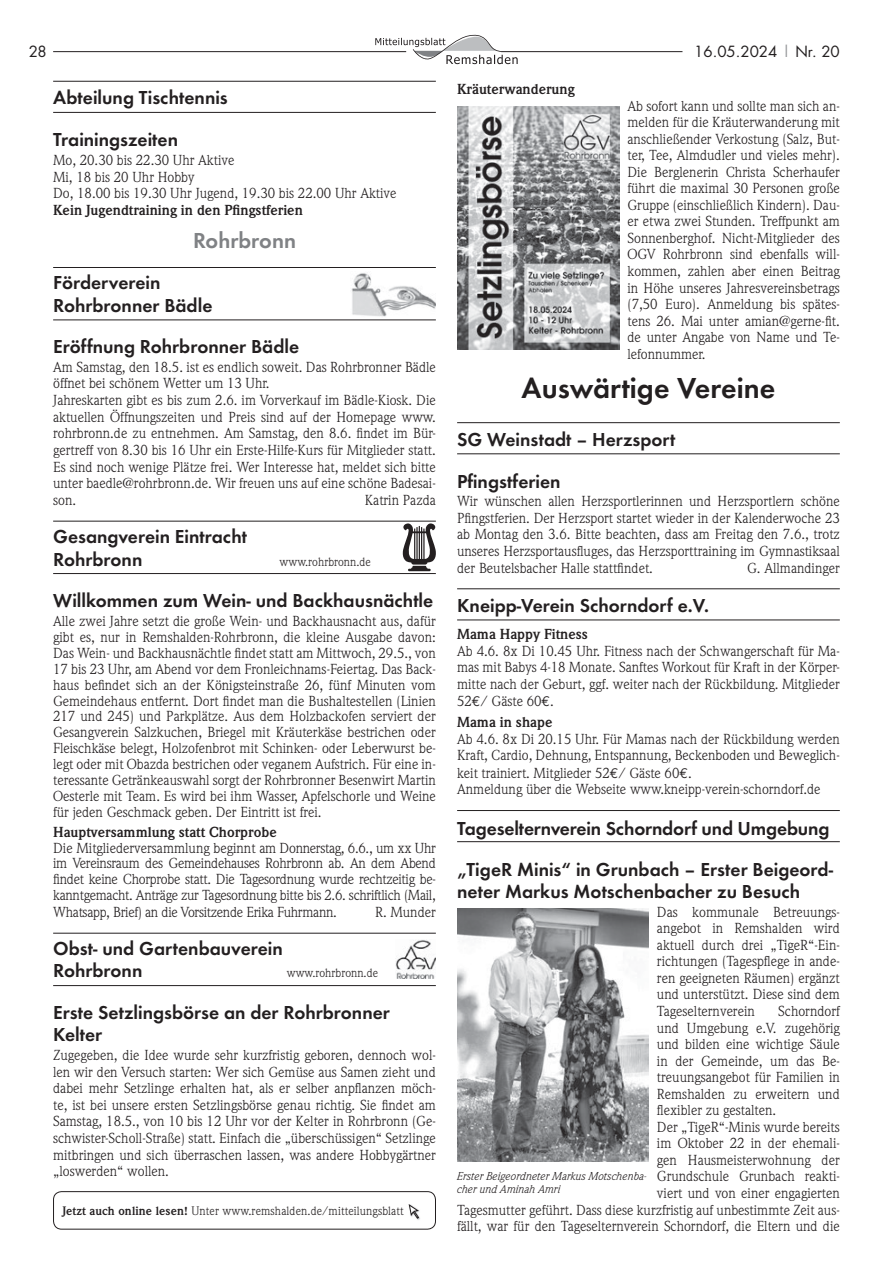
<style>
.page{position:relative;width:893px;height:1263px;background:#fff}
.page>*{position:absolute;margin:0;border:0;box-sizing:border-box;transform-origin:0 0}
.t1{font:600 30px "Futura T";color:#231f20}
.t2{font:600 22.5px "Futura T";color:#808285}
.t3{font:600 19.5px/22.5px "Futura T";color:#231f20}
.t4{font:15px "Futura";color:#231f20}
.t5{font:14.25px/16.5px "Weidemann";color:#231f20;text-align:justify}
.t6{font:700 14.25px "Weidemann";color:#231f20}
.t7{font:12px "Weidemann";letter-spacing:.01em;color:#231f20}
.t8{font:italic 11.25px/12.8px "Weidemann";color:#231f20}
.s1{color:#949698}
.s2{font-family:"Euro Mono"}
.s3{font-weight:700}
</style>
<div class="page">
<hr style="left:53px;top:51px;width:353px;height:1px;background:#231f20">
<hr style="left:501px;top:51px;width:181px;height:1px;background:#231f20">
<svg style="left:375px;top:34px;width:143px;height:30px"></svg>
<hr style="left:53px;top:112px;width:383px;height:1px;background:#231f20">
<hr style="left:53px;top:81px;width:383px;height:1px;background:#231f20">
<hr style="left:53px;top:319px;width:383px;height:1px;background:#231f20">
<hr style="left:53px;top:267px;width:383px;height:1px;background:#231f20">
<img style="left:351px;top:273px;width:85px;height:44px">
<hr style="left:53px;top:573px;width:383px;height:1px;background:#231f20">
<hr style="left:53px;top:521px;width:383px;height:1px;background:#231f20">
<svg style="left:403px;top:523px;width:33px;height:48px"></svg>
<hr style="left:53px;top:985px;width:383px;height:1px;background:#231f20">
<hr style="left:53px;top:933px;width:383px;height:1px;background:#231f20">
<img style="left:395px;top:940px;width:41px;height:38px">
<div style="left:53px;top:1191px;width:383px;height:38px;border:1px solid #231f20;border-radius:8px"></div>
<svg style="left:409px;top:1204px;width:10px;height:15px"></svg>
<hr style="left:457px;top:453px;width:383px;height:1px;background:#231f20">
<hr style="left:457px;top:422px;width:383px;height:1px;background:#231f20">
<hr style="left:457px;top:619px;width:383px;height:1px;background:#231f20">
<hr style="left:457px;top:588px;width:383px;height:1px;background:#231f20">
<hr style="left:457px;top:841px;width:383px;height:1px;background:#231f20">
<hr style="left:457px;top:810px;width:383px;height:1px;background:#231f20">
<img style="left:457px;top:106px;width:162px;height:243px">
<img style="left:457px;top:908px;width:191px;height:253px">
<p class="t4" style="left:29px;top:41px;width:19px">28</p>
<p class="t4" style="left:694px;top:41px;width:147px">16.05.2024 <span class="s1">|</span> Nr. 20</p>
<h3 class="t3" style="left:53px;top:77px;width:176px;line-height:42px">Abteilung Tischtennis<br>Trainingszeiten</h3>
<p class="t5" style="left:53px;top:152px;width:345px;text-align:left">Mo, 20.30 bis 22.30 Uhr Aktive<br>Mi, 18 bis 20 Uhr Hobby<br>Do, 18.00 bis 19.30 Uhr Jugend, 19.30 bis 22.00 Uhr Aktive</p>
<p class="t6" style="left:53px;top:202px;width:251px">Kein Jugendtraining in den Pfingstferien</p>
<h2 class="t2" style="left:193px;top:227px;width:104px">Rohrbronn</h2>
<h3 class="t3" style="left:53px;top:271px;width:161px">Förderverein<br>Rohrbronner Bädle</h3>
<h3 class="t3" style="left:53px;top:335px;width:248px">Eröffnung Rohrbronner Bädle</h3>
<p class="t5" style="left:53px;top:358px;width:384px;text-align:left">Am Samstag, den 18.5. ist es endlich soweit. Das Rohrbronner Bädle öffnet bei schönem Wetter um 13 Uhr.<br>Jahreskarten gibt es bis zum 2.6. im Vorverkauf im Bädle-Kiosk. Die aktuellen Öffnungszeiten und Preis sind auf der Homepage www. rohrbronn.de zu entnehmen. Am Samstag, den 8.6. findet im Bür&shy;gertreff von 8.30 bis 16 Uhr ein Erste-Hilfe-Kurs für Mitglieder statt.<br>Es sind noch wenige Plätze frei. Wer Interesse hat, meldet sich bitte unter baedle@rohrbronn.de. Wir freuen uns auf eine schöne Badesai&shy;son.</p>
<p class="t6" style="left:457px;top:81px;width:119px">Kräuterwanderung</p>
<p class="t5" style="left:627px;top:97px;width:214px">Ab sofort kann und sollte man sich an&shy;melden für die Kräuterwanderung mit anschließender Verkostung (Salz, But&shy;ter, Tee, Almdudler und vieles mehr).<br>Die Berglenerin Christa Scherhaufer führt die maximal 30 Personen große Gruppe (einschließlich Kindern). Dau&shy;er etwa zwei Stunden. Treffpunkt am Sonnenberghof. Nicht-Mitglieder des OGV Rohrbronn sind ebenfalls will&shy;kommen, zahlen aber einen Beitrag in Höhe unseres Jahresvereinsbetrags (7,50 Euro). Anmeldung bis spätes&shy;tens 26. Mai unter amian@gerne-fit. de unter Angabe von Name und Te&shy;lefonnummer.</p>
<h1 class="t1" style="left:522px;top:370px;width:255px">Auswärtige Vereine</h1>
<h3 class="t3" style="left:457px;top:418px;width:220px;line-height:41.8px">SG Weinstadt – Herzsport<br>Pfingstferien</h3>
<p class="t5" style="left:457px;top:493px;width:384px">Wir wünschen allen Herzsportlerinnen und Herzsportlern schöne Pfingstferien. Der Herzsport startet wieder in der Kalenderwoche 23 ab Montag den 3.6. Bitte beachten, dass am Freitag den 7.6., trotz unseres Herzsportausfluges, das Herzsporttraining im Gymnastiksaal der Beutelsbacher Halle stattfindet.</p>
<p class="t5" style="left:365px;top:491px;width:73px">Katrin Pazda</p>
<h3 class="t3" style="left:53px;top:525px;width:195px">Gesangverein Eintracht<br>Rohrbronn</h3>
<p class="t7" style="left:280px;top:554px;width:93px">www.rohrbronn.de</p>
<h3 class="t3" style="left:53px;top:589px;width:382px">Willkommen zum Wein- und Backhausnächtle</h3>
<p class="t5" style="left:53px;top:612px;width:384px;line-height:15.9px">Alle zwei Jahre setzt die große Wein- und Backhausnacht aus, dafür gibt es, nur in Remshalden-Rohrbronn, die kleine Ausgabe davon:<br>Das Wein- und Backhausnächtle findet statt am Mittwoch, 29.5., von 17 bis 23 Uhr, am Abend vor dem Fronleichnams-Feiertag. Das Back&shy;haus befindet sich an der Königsteinstraße 26, fünf Minuten vom Gemeindehaus entfernt. Dort findet man die Bushaltestellen (Linien 217 und 245) und Parkplätze. Aus dem Holzbackofen serviert der Gesangverein Salzkuchen, Briegel mit Kräuterkäse bestrichen oder Fleischkäse belegt, Holzofenbrot mit Schinken- oder Leberwurst be&shy;legt oder mit Obazda bestrichen oder veganem Aufstrich. Für eine in&shy;teressante Getränkeauswahl sorgt der Rohrbronner Besenwirt Martin Oesterle mit Team. Es wird bei ihm Wasser, Apfelschorle und Weine für jeden Geschmack geben. Der Eintritt ist frei.</p>
<p class="t6" style="left:53px;top:823px;width:225px">Hauptversammlung statt Chorprobe</p>
<p class="t5" style="left:53px;top:839px;width:384px;line-height:16px">Die Mitgliederversammlung beginnt am Donnerstag, 6.6., um xx Uhr im Vereinsraum des Gemeindehauses Rohrbronn ab. An dem Abend findet keine Chorprobe statt. Die Tagesordnung wurde rechtzeitig be&shy;kanntgemacht. Anträge zur Tagesordnung bitte bis 2.6. schriftlich (Mail, Whatsapp, Brief) an die Vorsitzende Erika Fuhrmann.</p>
<p class="t5" style="left:747px;top:559px;width:94px">G. Allmandinger</p>
<h3 class="t3" style="left:457px;top:594px;width:253px">Kneipp-Verein Schorndorf e.V.</h3>
<p class="t6" style="left:457px;top:626px;width:132px">Mama Happy Fitness</p>
<p class="t5" style="left:457px;top:642px;width:384px">Ab 4.6. 8x Di 10.45 Uhr. Fitness nach der Schwangerschaft für Ma&shy;mas mit Babys 4-18 Monate. Sanftes Workout für Kraft in der Körper&shy;mitte nach der Geburt, ggf. weiter nach der Rückbildung. Mitglieder 52<span class="s2">€</span>/ Gäste 60<span class="s2">€</span>.</p>
<p class="t6" style="left:457px;top:714px;width:97px">Mama in shape</p>
<p class="t5" style="left:457px;top:730px;width:384px;text-align:left">Ab 4.6. 8x Di 20.15 Uhr. Für Mamas nach der Rückbildung werden Kraft, Cardio, Dehnung, Entspannung, Beckenboden und Beweglich&shy;keit trainiert. Mitglieder 52<span class="s2">€</span>/ Gäste 60<span class="s2">€</span>.<br>Anmeldung über die Webseite www.kneipp-verein-schorndorf.de</p>
<h3 class="t3" style="left:457px;top:807px;width:377px;line-height:40.8px">Tageselternverein Schorndorf und Umgebung „TigeR Minis“ in Grunbach – Erster Beigeord-</h3>
<h3 class="t3" style="left:457px;top:880px;width:345px">neter Markus Motschenbacher zu Besuch</h3>
<p class="t5" style="left:657px;top:903px;width:184px">Das kommunale Betreuungs&shy;angebot in Remshalden wird aktuell durch drei „TigeR“-Ein&shy;richtungen (Tagespflege in ande&shy;ren geeigneten Räumen) ergänzt und unterstützt. Diese sind dem Tageselternverein</p>
<p class="t5" style="left:375px;top:903px;width:62px">R. Munder</p>
<h3 class="t3" style="left:53px;top:937px;width:231px">Obst- und Gartenbauverein<br>Rohrbronn</h3>
<p class="t7" style="left:287px;top:966px;width:93px">www.rohrbronn.de</p>
<h3 class="t3" style="left:53px;top:1000px;width:338px">Erste Setzlingsbörse an der Rohrbronner<br>Kelter</h3>
<p class="t5" style="left:53px;top:1046px;width:384px">Zugegeben, die Idee wurde sehr kurzfristig geboren, dennoch wol&shy;len wir den Versuch starten: Wer sich Gemüse aus Samen zieht und dabei mehr Setzlinge erhalten hat, als er selber anpflanzen möch&shy;te, ist bei unsere ersten Setzlingsbörse genau richtig. Sie findet am Samstag, 18.5., von 10 bis 12 Uhr vor der Kelter in Rohrbronn (Ge&shy;schwister-Scholl-Straße) statt. Einfach die „überschüssigen“ Setzlinge mitbringen und sich überraschen lassen, was andere Hobbygärtner „loswerden“ wollen.</p>
<p class="t7" style="left:62px;top:1204px;width:343px"><span class="s3">Jetzt auch online lesen!</span> Unter www.remshalden.de/mitteilungsblatt</p>
<p class="t5" style="left:778px;top:1003px;width:63px">Schorndorf</p>
<p class="t5" style="left:657px;top:1019px;width:184px">und Umgebung e.V. zugehörig</p>
<p class="t5" style="left:657px;top:1036px;width:184px">und bilden eine wichtige Säule</p>
<p class="t5" style="left:657px;top:1052px;width:184px">in der Gemeinde, um das Be-</p>
<p class="t5" style="left:657px;top:1069px;width:184px">treuungsangebot für Familien in</p>
<p class="t5" style="left:657px;top:1085px;width:184px">Remshalden zu erweitern und</p>
<p class="t5" style="left:657px;top:1102px;width:121px">flexibler zu gestalten.</p>
<p class="t5" style="left:657px;top:1118px;width:184px">Der „TigeR“-Minis wurde bereits</p>
<p class="t5" style="left:657px;top:1135px;width:184px">im Oktober 22 in der ehemali-</p>
<p class="t5" style="left:657px;top:1152px;width:184px">gen Hausmeisterwohnung der</p>
<p class="t5" style="left:657px;top:1168px;width:184px">Grundschule Grunbach reakti-</p>
<p class="t5" style="left:657px;top:1185px;width:184px">viert und von einer engagierten</p>
<p class="t5" style="left:457px;top:1201px;width:384px">Tagesmutter geführt. Dass diese kurzfristig auf unbestimmte Zeit aus-</p>
<p class="t5" style="left:457px;top:1218px;width:384px">fällt, war für den Tageselternverein Schorndorf, die Eltern und die</p>
<p class="t8" style="left:456px;top:1169px;width:192px">Erster Beigeordneter Markus Motschenba&shy;cher und Aminah Amri</p>
</div>
